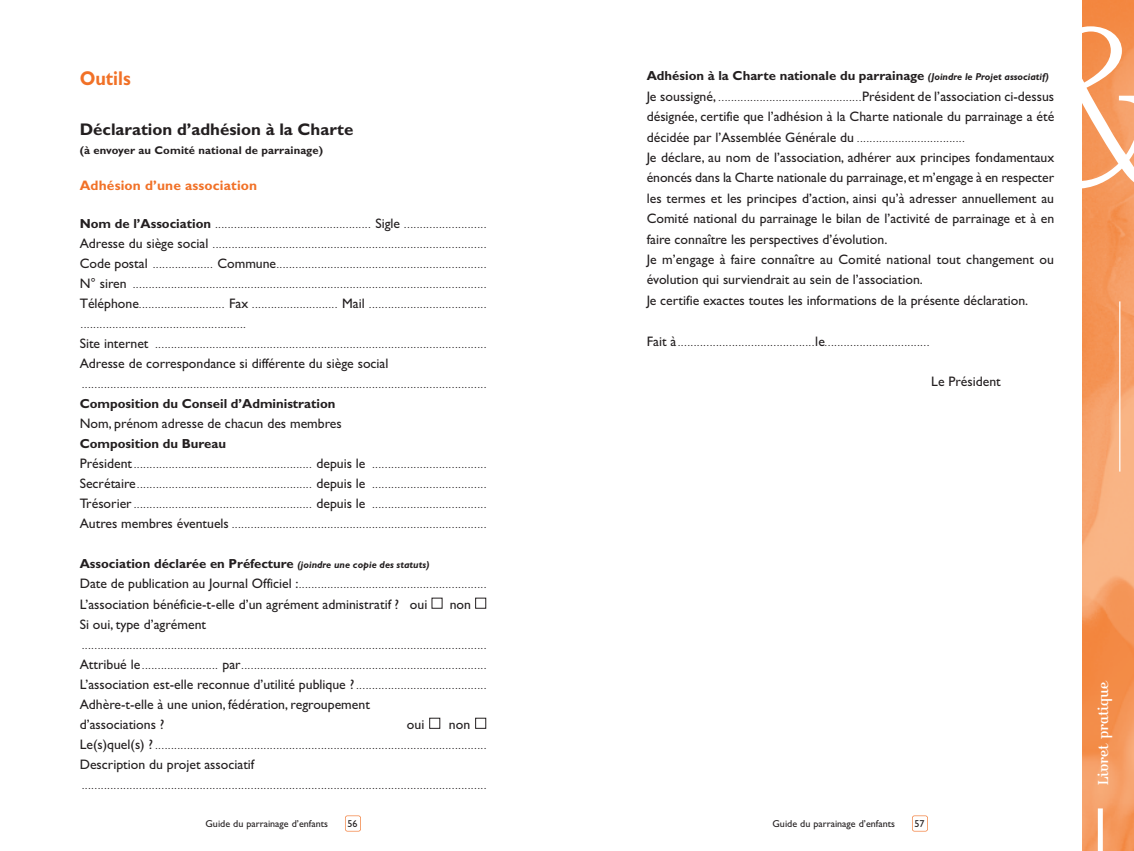
<style>
.page{position:relative;width:1134px;height:851px;background:#fff}
.page>*{position:absolute;margin:0;border:0;box-sizing:border-box;transform-origin:0 0}
.t1{font:235px "Kursivschrift Steh Har";color:#fff;scale:1.08 1}
.t2{font:700 20px "Gill Sans";color:#f17127;scale:.9 1}
.t3{font:700 16.88px "Gill Sans";color:#231f20}
.t4{font:15px "Kursivschrift Stehend";color:#fff}
.t5{font:13.75px/20.4px "Gill Sans";color:#231f20}
.t6{font:700 13.75px "Gill Sans";letter-spacing:.01em;color:#f17127}
.t7{font:700 13.12px "Gill Sans";color:#231f20}
.t8{font:700 11.25px "Gill Sans";letter-spacing:.01em;color:#231f20}
.t9{font:10px/20px "Gill Sans";color:#231f20}
.s1{font-weight:700;font-size:13.12px}
.s2{font-size:13.75px}
.s3{font-style:italic;font-size:10px}
.s4{font-size:10px}
</style>
<div class="page">
<div style="left:345px;top:815px;width:16px;height:16px;border:1px solid #f17127;border-radius:2px"></div>
<div style="left:912px;top:815px;width:16px;height:16px;border:1px solid #f17127;border-radius:2px"></div>
<img style="left:1082px;top:0;width:52px;height:850px">
<hr style="left:1119px;top:301px;width:1px;height:170px;background:#fff">
<div style="left:1098px;top:808px;width:5px;height:42px;background:#fff"></div>
<div style="left:429px;top:717px;width:11px;height:11px;border:1px solid #231f20"></div>
<div style="left:475px;top:717px;width:11px;height:11px;border:1px solid #231f20"></div>
<div style="left:475px;top:597px;width:11px;height:11px;border:1px solid #231f20"></div>
<h2 class="t2" style="left:80px;top:70px;width:58px">Outils</h2>
<h3 class="t3" style="left:80px;top:123px;width:275px">Déclaration d’adhésion à la Charte</h3>
<p class="t8" style="left:80px;top:146px;width:245px">(à envoyer au Comité national de parrainage)</p>
<h3 class="t6" style="left:80px;top:181px;width:179px">Adhésion d’une association</h3>
<p class="t9" style="left:80px;top:215px;width:408px"><span class="s1">Nom de l’Association</span> ................................................. <span class="s2">Sigle</span> ..........................<br><span class="s2">Adresse du siège social</span> ......................................................................................<br><span class="s2">Code postal</span> ................... <span class="s2">Commune</span>..................................................................<br><span class="s2">N° siren</span> ...............................................................................................................<br><span class="s2">Téléphone</span>........................... <span class="s2">Fax</span> ........................... <span class="s2">Mail</span> ..................................... ....................................................<br><span class="s2">Site internet</span> ........................................................................................................</p>
<h3 class="t5" style="left:80px;top:353px;width:310px">Adresse de correspondance si différente du siège social</h3>
<p class="t9" style="left:82px;top:375px;width:406px">...............................................................................................................................</p>
<h3 class="t7" style="left:80px;top:399px;width:257px">Composition du Conseil d’Administration</h3>
<h3 class="t5" style="left:80px;top:413px;width:264px">Nom, prénom adresse de chacun des membres</h3>
<h3 class="t7" style="left:80px;top:439px;width:148px">Composition du Bureau</h3>
<p class="t9" style="left:80px;top:455px;width:408px;text-align:justify"><span class="s2">Président</span>........................................................ <span class="s2">depuis le</span> ....................................<br><span class="s2">Secrétaire</span>....................................................... <span class="s2">depuis le</span> ....................................<br><span class="s2">Trésorier</span>........................................................ <span class="s2">depuis le</span> ....................................<br><span class="s2">Autres membres éventuels</span> ................................................................................</p>
<h3 class="t7" style="left:80px;top:559px;width:351px">Association déclarée en Préfecture <span class="s3">(joindre une copie des statuts)</span></h3>
<p class="t9" style="left:80px;top:575px;width:408px"><span class="s2">Date de publication au Journal Officiel :</span>...........................................................</p>
<h3 class="t5" style="left:80px;top:593px;width:349px">L’association bénéficie-t-elle d’un agrément administratif ? oui</h3>
<h3 class="t5" style="left:450px;top:593px;width:23px">non</h3>
<h3 class="t5" style="left:80px;top:613px;width:128px">Si oui, type d’agrément</h3>
<p class="t9" style="left:80px;top:635px;width:408px">...............................................................................................................................<br><span class="s2">Attribué le</span>........................ <span class="s2">par</span>.............................................................................</p>
<h3 class="t5" style="left:80px;top:673px;width:408px;line-height:20px">L’association est-elle reconnue d’utilité publique ?<span class="s4">.........................................<br></span>Adhère-t-elle à une union, fédération, regroupement<br>d’associations ?</h3>
<h3 class="t5" style="left:407px;top:713px;width:19px">oui</h3>
<h3 class="t5" style="left:449px;top:713px;width:23px">non</h3>
<p class="t9" style="left:80px;top:735px;width:408px"><span class="s2">Le(s)quel(s) ?</span> ........................................................................................................</p>
<h3 class="t5" style="left:80px;top:753px;width:176px">Description du projet associatif</h3>
<p class="t9" style="left:82px;top:775px;width:406px">...............................................................................................................................</p>
<h1 class="t1" style="left:1013px;top:-33px;width:156px">&amp;</h1>
<h3 class="t7" style="left:647px;top:71px;width:404px">Adhésion à la Charte nationale du parrainage <span class="s3">(Joindre le Projet associatif)</span></h3>
<h3 class="t5" style="left:647px;top:86px;width:409px">Je soussigné, <span class="s4">.............................................</span>Président de l’association ci-dessus désignée, certifie que l’adhésion à la Charte nationale du parrainage a été</h3>
<p class="t9" style="left:647px;top:128px;width:319px"><span class="s2">décidée par l’Assemblée Générale du</span> ..................................</p>
<p class="t5" style="left:647px;top:147px;width:409px">Je déclare, au nom de l’association, adhérer aux principes fondamentaux énoncés dans la Charte nationale du parrainage,et m’engage à en respecter les termes et les principes d’action, ainsi qu’à adresser annuellement au Comité national du parrainage le bilan de l’activité de parrainage et à en faire connaître les perspectives d’évolution.<br>Je m’engage à faire connaître au Comité national tout changement ou évolution qui surviendrait au sein de l’association.<br>Je certifie exactes toutes les informations de la présente déclaration.</p>
<p class="t9" style="left:647px;top:332px;width:284px"><span class="s2">Fait à</span>...........................................<span class="s2">le</span>.................................</p>
<h3 class="t5" style="left:931px;top:371px;width:71px">Le Président</h3>
<h3 class="t4" style="left:1094px;top:784px;width:105px;rotate:-90deg">Livret pratique</h3>
<p class="t9" style="left:206px;top:813px;width:124px">Guide du parrainage d’enfants</p>
<p class="t9" style="left:348px;top:813px;width:12px">56</p>
<p class="t9" style="left:772px;top:813px;width:124px">Guide du parrainage d’enfants</p>
<p class="t9" style="left:914px;top:813px;width:12px">57</p>
</div>
